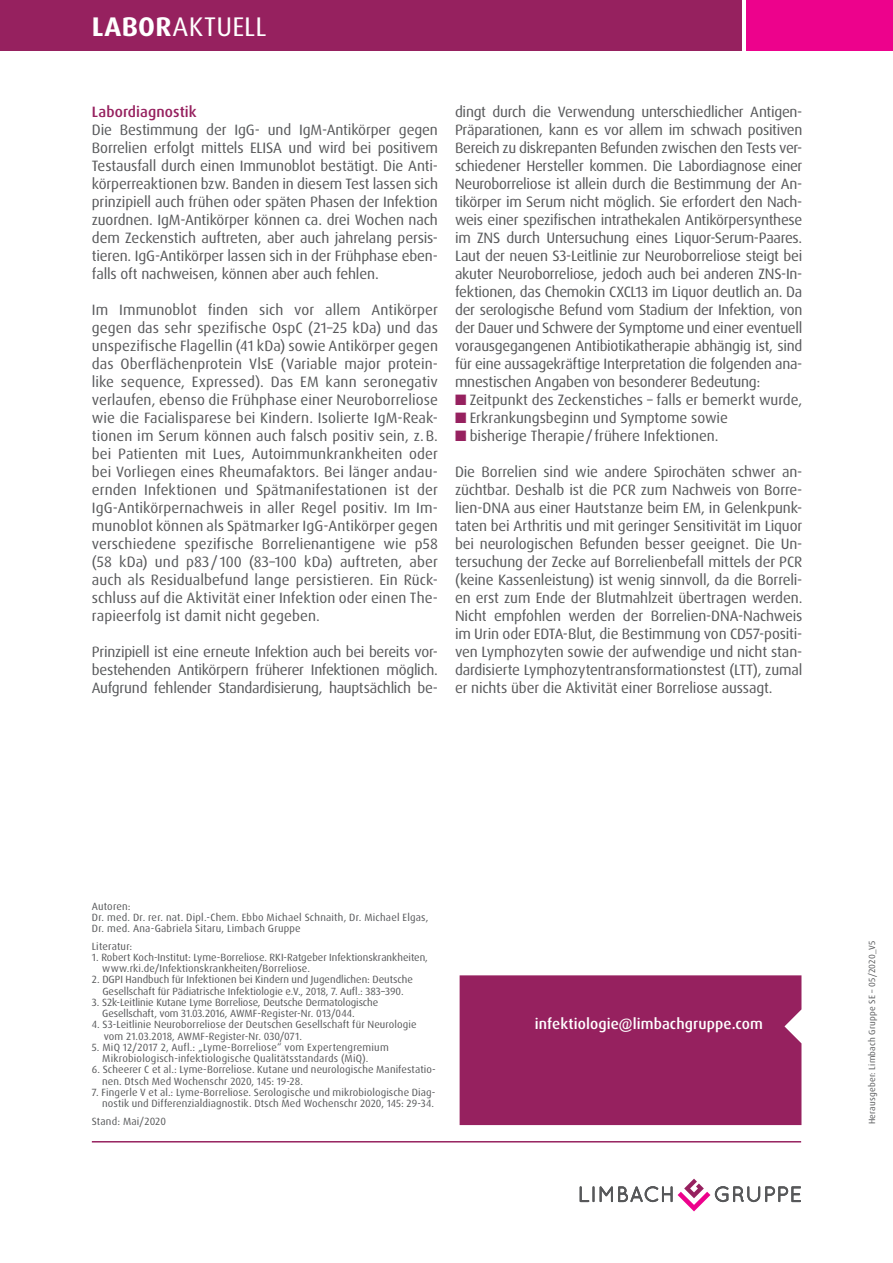
<style>
.page{position:relative;width:893px;height:1263px;background:#fff}
.page>*{position:absolute;margin:0;border:0;box-sizing:border-box;transform-origin:0 0}
.t1{font:27px "Dax Pro";letter-spacing:.01em;color:#fff}
.t2{font:15px/18px "Dax Pro";letter-spacing:-.01em;color:#57585a;text-align:justify}
.t3{font:500 15px "Dax Pro";letter-spacing:.005em;color:#fff}
.t4{font:500 15px "Dax Pro";letter-spacing:.005em;color:#96215f}
.t5{font:10.5px/11.2px "Dax Pro";letter-spacing:.01em;color:#57585a}
.t6{font:10.5px/11.2px "Dax Pro";letter-spacing:-.01em;color:#57585a}
.t7{font:9px "Dax Pro";letter-spacing:.025em;color:#57585a}
.s1{font-weight:700}
.s2{color:#96215f}
</style>
<div class="page">
<div style="left:0;top:0;width:742px;height:51px;background:#96215f"></div>
<div style="left:746px;top:0;width:147px;height:51px;background:#ed028c"></div>
<svg style="left:580px;top:1186px;width:92px;height:16px"></svg>
<svg style="left:678px;top:1179px;width:123px;height:32px"></svg>
<hr style="left:92px;top:1141px;width:709px;height:1px;background:#96215f">
<div style="left:460px;top:975px;width:341px;height:150px;background:#96215f"></div>
<h1 class="t1" style="left:92px;top:9px;width:176px"><span class="s1">LABOR</span>AKTUELL</h1>
<p class="t4" style="left:92px;top:102px;width:106px">Labordiagnostik</p>
<p class="t2" style="left:92px;top:121px;width:348px">Die Bestimmung der IgG- und IgM-Antikörper gegen Borrelien erfolgt mittels ELISA und wird bei positivem Testausfall durch einen Immunoblot bestätigt. Die Anti&shy;körperreaktionen bzw. Banden in diesem Test lassen sich prinzipiell auch frühen oder späten Phasen der Infektion zuordnen. IgM-Antikörper können ca. drei Wochen nach dem Zeckenstich auftreten, aber auch jahrelang persis&shy;tieren. IgG-Antikörper lassen sich in der Frühphase eben&shy;falls oft nachweisen, können aber auch fehlen.</p>
<p class="t2" style="left:92px;top:301px;width:348px">Im Immunoblot finden sich vor allem Antikörper gegen das sehr spezifische OspC (21–25 kDa) und das unspezifische Flagellin (41 kDa) sowie Antikörper gegen das Oberflächenprotein VlsE (Variable major protein&shy;like sequence, Expressed). Das EM kann seronegativ verlaufen, ebenso die Frühphase einer Neuroborreliose wie die Facialisparese bei Kindern. Isolierte IgM-Reak&shy;tionen im Serum können auch falsch positiv sein, z.B. bei Patienten mit Lues, Autoimmunkrankheiten oder bei Vorliegen eines Rheumafaktors. Bei länger andau&shy;ernden Infektionen und Spätmanifestationen ist der IgG-Antikörpernachweis in aller Regel positiv. Im Im&shy;munoblot können als Spätmarker IgG-Antikörper gegen verschiedene spezifische Borrelienantigene wie p58 (58 kDa) und p83 / 100 (83–100 kDa) auftreten, aber auch als Residualbefund lange persistieren. Ein Rück&shy;schluss auf die Aktivität einer Infektion oder einen The&shy;rapieerfolg ist damit nicht gegeben.</p>
<p class="t2" style="left:92px;top:643px;width:348px">Prinzipiell ist eine erneute Infektion auch bei bereits vor&shy;bestehenden Antikörpern früherer Infektionen möglich.<br>Aufgrund fehlender Standardisierung, hauptsächlich be-</p>
<p class="t2" style="left:455px;top:103px;width:349px">dingt durch die Verwendung unterschiedlicher Antigen-Präparationen, kann es vor allem im schwach positiven Bereich zu diskrepanten Befunden zwischen den Tests ver&shy;schiedener Hersteller kommen. Die Labordiagnose einer Neuroborreliose ist allein durch die Bestimmung der An&shy;tikörper im Serum nicht möglich. Sie erfordert den Nach&shy;weis einer spezifischen intrathekalen Antikörpersynthese im ZNS durch Untersuchung eines Liquor-Serum-Paares.<br>Laut der neuen S3-Leitlinie zur Neuroborreliose steigt bei akuter Neuroborreliose, jedoch auch bei anderen ZNS-In&shy;fektionen, das Chemokin CXCL13 im Liquor deutlich an. Da der serologische Befund vom Stadium der Infektion, von der Dauer und Schwere der Symptome und einer eventuell vorausgegangenen Antibiotikatherapie abhängig ist, sind für eine aussagekräftige Interpretation die folgenden ana&shy;mnestischen Angaben von besonderer Bedeutung:</p>
<p class="t2" style="left:455px;top:391px;width:349px"><span class="s2">■</span> Zeitpunkt des Zeckenstiches – falls er bemerkt wurde,</p>
<p class="t2" style="left:455px;top:409px;width:274px"><span class="s2">■</span> Erkrankungsbeginn und Symptome sowie</p>
<p class="t2" style="left:455px;top:427px;width:265px"><span class="s2">■</span> bisherige Therapie/frühere Infektionen.</p>
<p class="t2" style="left:455px;top:463px;width:349px">Die Borrelien sind wie andere Spirochäten schwer an&shy;züchtbar. Deshalb ist die PCR zum Nachweis von Borre&shy;lien-DNA aus einer Hautstanze beim EM, in Gelenkpunk&shy;taten bei Arthritis und mit geringer Sensitivität im Liquor bei neurologischen Befunden besser geeignet. Die Un&shy;tersuchung der Zecke auf Borrelienbefall mittels der PCR (keine Kassenleistung) ist wenig sinnvoll, da die Borreli&shy;en erst zum Ende der Blutmahlzeit übertragen werden.<br>Nicht empfohlen werden der Borrelien-DNA-Nachweis im Urin oder EDTA-Blut, die Bestimmung von CD57-positi&shy;ven Lymphozyten sowie der aufwendige und nicht stan&shy;dardisierte Lymphozytentransformationstest (LTT), zumal er nichts über die Aktivität einer Borreliose aussagt.</p>
<p class="t5" style="left:92px;top:900px;width:338px">Autoren:<br>Dr. med. Dr. rer. nat. Dipl.-Chem. Ebbo Michael Schnaith, Dr. Michael Elgas,<br>Dr. med. Ana-Gabriela Sitaru, Limbach Gruppe</p>
<p class="t5" style="left:92px;top:940px;width:42px">Literatur:</p>
<p class="t5" style="left:102px;top:952px;width:327px;text-indent:-10px">1. Robert Koch-Institut: Lyme-Borreliose. RKI-Ratgeber Infektionskrankheiten, www.rki.de/Infektionskrankheiten/Borreliose.</p>
<p class="t5" style="left:92px;top:974px;width:323px;text-align:center">2. DGPI Handbuch für Infektionen bei Kindern und Jugendlichen: Deutsche<br>Gesellschaft für Pädiatrische Infektiologie e.V., 2018, 7. Aufl.: 383–390.</p>
<p class="t6" style="left:102px;top:997px;width:277px;text-indent:-10px">3. S2k-Leitlinie Kutane Lyme Borreliose, Deutsche Dermatologische<br>Gesellschaft, vom 31.03.2016, AWMF-Register-Nr. 013/044.</p>
<p class="t5" style="left:104px;top:1019px;width:314px;text-indent:-12px">4. S3-Leitlinie Neuroborreliose der Deutschen Gesellschaft für Neurologie vom 21.03.2018, AWMF-Register-Nr. 030/071.</p>
<p class="t5" style="left:102px;top:1041px;width:288px;text-indent:-10px">5. MiQ 12/2017 2, Aufl.: „Lyme-Borreliose“ vom Expertengremium<br>Mikrobiologisch-infektiologische Qualitätsstandards (MiQ).</p>
<p class="t5" style="left:102px;top:1064px;width:335px;text-indent:-10px">6. Scheerer C et al.: Lyme-Borreliose. Kutane und neurologische Manifestatio&shy;nen. Dtsch Med Wochenschr 2020, 145: 19-28.</p>
<p class="t5" style="left:92px;top:1086px;width:345px;text-align:right">7. Fingerle V et al.: Lyme-Borreliose. Serologische und mikrobiologische Diag&shy;nostik und Differenzialdiagnostik. Dtsch Med Wochenschr 2020, 145: 29-34.</p>
<p class="t5" style="left:92px;top:1115px;width:76px">Stand: Mai/2020</p>
<p class="t3" style="left:535px;top:1014px;width:229px">infektiologie@limbachgruppe.com</p>
<p class="t7" style="left:866px;top:1124px;width:185px;rotate:-90deg">Herausgeber: Limbach Gruppe SE – 05/2020_V5</p>
</div>
